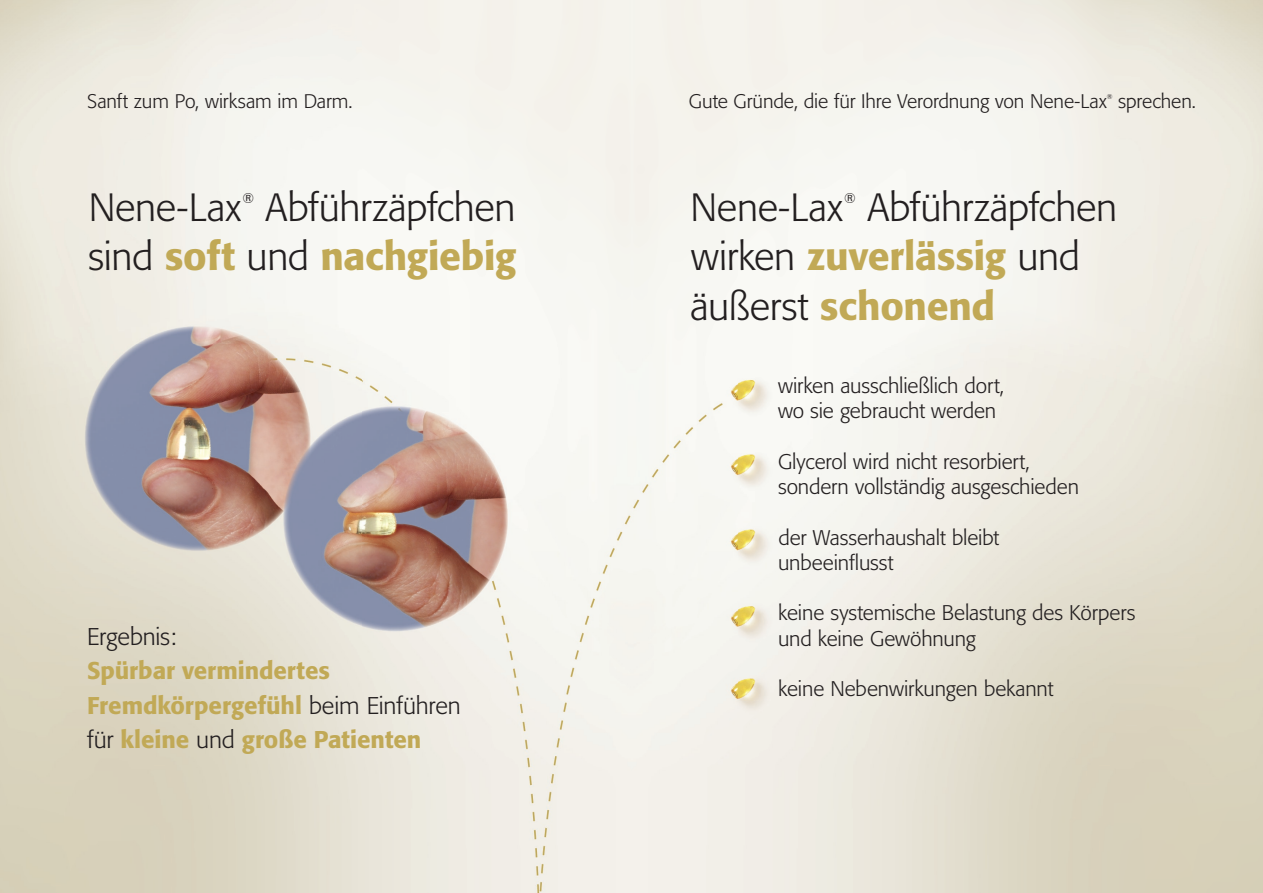
<style>
.page{position:relative;width:1263px;height:893px;background:#fff}
.page>*{position:absolute;margin:0;border:0;box-sizing:border-box;transform-origin:0 0}
.t1{font:300 39px/49.5px "Formata";letter-spacing:-.01em;color:#231f20;text-align:right}
.t2{font:500 24px/34.5px "Formata";letter-spacing:-.005em;color:#c1a956}
.t3{font:300 24px "Formata";letter-spacing:-.01em;color:#231f20}
.t4{font:300 21px/25.2px "Formata";letter-spacing:-.005em;color:#231f20}
.t5{font:300 19.5px "Formata";letter-spacing:-.005em;color:#231f20}
.t6{font:300 14.1px "Formata";color:#231f20}
.t7{font:300 7.05px "Formata";color:#231f20}
.s1{font-weight:500;color:#c1a956}
.s2{font-weight:300;color:#231f20}
</style>
<div class="page">
<img style="left:0;top:0;width:1263px;height:893px">
<p class="t5" style="left:87px;top:90px;width:267px">Sanft zum Po, wirksam im Darm.</p>
<p class="t5" style="left:689px;top:90px;width:419px">Gute Gründe, die für Ihre Verordnung von Nene-Lax</p>
<p class="t7" style="left:1107px;top:93px;width:7px">®</p>
<p class="t5" style="left:1118px;top:90px;width:79px">sprechen.</p>
<h1 class="t1" style="left:88px;top:182px;width:429px">Abführzäpfchen<br>sind <span class="s1">soft</span> und <span class="s1">nachgiebig</span></h1>
<h1 class="t1" style="left:690px;top:182px;width:154px">Nene-Lax</h1>
<p class="t6" style="left:844px;top:190px;width:13px">®</p>
<h1 class="t1" style="left:690px;top:182px;width:429px;text-align:left;text-indent:177px">Abführzäpfchen wirken <span class="s1">zuverlässig</span> und äußerst <span class="s1">schonend</span></h1>
<h1 class="t1" style="left:89px;top:182px;width:154px">Nene-Lax</h1>
<p class="t6" style="left:243px;top:190px;width:13px">®</p>
<p class="t3" style="left:87px;top:622px;width:91px">Ergebnis:</p>
<p class="t2" style="left:87px;top:653px;width:375px">Spürbar vermindertes<br>Fremdkörpergefühl <span class="s2">beim Einführen für</span> kleine <span class="s2">und</span> große Patienten</p>
<p class="t4" style="left:778px;top:373px;width:228px">wirken ausschließlich dort, wo sie gebraucht werden</p>
<p class="t4" style="left:778px;top:449px;width:302px">Glycerol wird nicht resorbiert, sondern vollständig ausgeschieden</p>
<p class="t4" style="left:778px;top:525px;width:223px">der Wasserhaushalt bleibt unbeeinflusst</p>
<p class="t4" style="left:778px;top:601px;width:359px">keine systemische Belastung des Körpers und keine Gewöhnung</p>
<p class="t4" style="left:778px;top:677px;width:277px">keine Nebenwirkungen bekannt</p>
</div>
